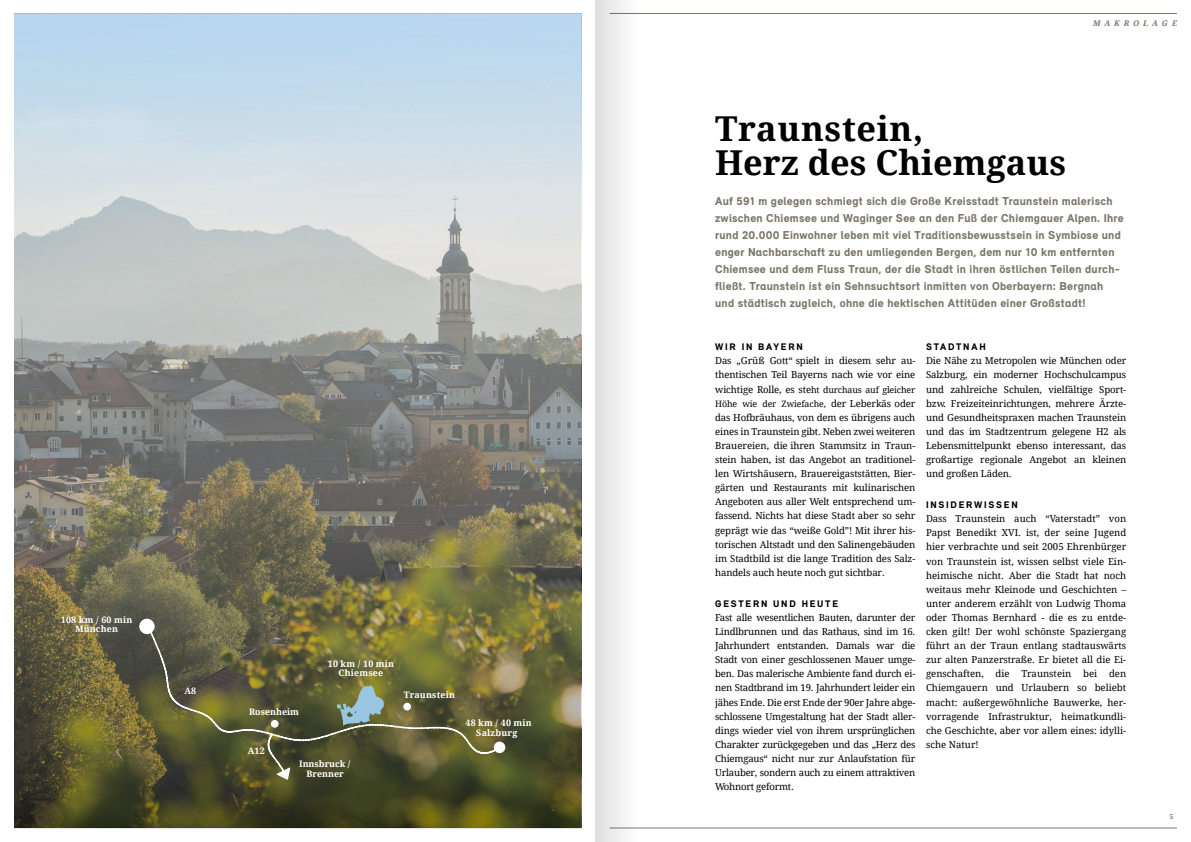
<style>
.page{position:relative;width:1191px;height:842px;background:#fff}
.page>*{position:absolute;margin:0;border:0;box-sizing:border-box;transform-origin:0 0}
.t1{font:700 34.3px/34.3px "Droid Serif";color:#000}
.t2{font:900 11.8px/17px "Relevant";letter-spacing:.02em;color:#7c766b}
.t3{font:900 9.8px "Relevant";letter-spacing:.18em;color:#000}
.t4{font:9.6px/14.1px "Droid Serif";letter-spacing:-.015em;color:#000;text-align:justify}
.t5{font:700 8.9px/9.7px "Droid Serif";letter-spacing:.02em;color:#fff;text-align:center}
.t6{font:700 8.9px/9.7px "Droid Serif";color:#fff;text-align:center}
.t7{font:8.8px/14.1px "Droid Serif";letter-spacing:-.015em;color:#000}
.t8{font:italic 700 7.8px "Droid Serif";letter-spacing:.5em;color:#7c766b}
.t9{font:700 6.9px "Droid Serif";color:#7c766b}
.s1{font-size:9.6px}
</style>
<div class="page">
<svg style="left:14px;top:14px;width:567px;height:814px;background:#989c95"></svg>
<svg style="left:143px;top:618px;width:359px;height:162px;background:#65633c"></svg>
<div style="left:139px;top:619px;width:16px;height:15px;background:#fff;border-radius:50%"></div>
<div style="left:271px;top:720px;width:8px;height:8px;background:#fff;border-radius:50%"></div>
<div style="left:403px;top:703px;width:8px;height:7px;background:#fff;border-radius:50%"></div>
<div style="left:494px;top:742px;width:11px;height:11px;background:#fff;border-radius:50%"></div>
<hr style="left:609px;top:13px;width:568px;height:1px;background:#7c766b">
<hr style="left:609px;top:828px;width:568px;height:1px;background:#7c766b">
<div style="left:595px;top:0;width:43px;height:842px;background:linear-gradient(to right,#dfdfdf,#fefefe)"></div>
<p class="t5" style="left:61px;top:614px;width:73px">108 km / 60 min<br>München</p>
<p class="t5" style="left:184px;top:686px;width:13px">A8</p>
<p class="t6" style="left:249px;top:706px;width:52px">Rosenheim</p>
<p class="t5" style="left:328px;top:658px;width:68px">10 km / 10 min<br>Chiemsee</p>
<p class="t5" style="left:404px;top:689px;width:53px">Traunstein</p>
<p class="t5" style="left:248px;top:746px;width:19px">A12</p>
<p class="t6" style="left:299px;top:759px;width:53px">Innsbruck /<br>Brenner</p>
<p class="t5" style="left:465px;top:718px;width:68px">48 km / 40 min<br>Salzburg</p>
<p class="t8" style="left:1093px;top:18px;width:85px">MAKROLAGE</p>
<h1 class="t1" style="left:715px;top:110px;width:352px">Traunstein,<br>Herz des Chiemgaus</h1>
<p class="t2" style="left:715px;top:193px;width:410px">Auf 591 m gelegen schmiegt sich die Große Kreisstadt Traunstein malerisch zwischen Chiemsee und Waginger See an den Fuß der Chiemgauer Alpen. Ihre rund 20.000 Einwohner leben mit viel Traditionsbewusstsein in Symbiose und enger Nachbarschaft zu den umliegenden Bergen, dem nur 10 km entfernten Chiemsee und dem Fluss Traun, der die Stadt in ihren östlichen Teilen durch&shy;fließt. Traunstein ist ein Sehnsuchtsort inmitten von Oberbayern: Bergnah und städtisch zugleich, ohne die hektischen Attitüden einer Großstadt!</p>
<p class="t3" style="left:715px;top:341px;width:89px">WIR IN BAYERN</p>
<p class="t4" style="left:715px;top:354px;width:202px">Das „Grüß Gott“ spielt in diesem sehr au&shy;thentischen Teil Bayerns nach wie vor eine</p>
<p class="t7" style="left:715px;top:382px;width:202px"><span class="s1">wichtige Rolle, es ste</span>ht durchaus auf gleicher<br>Höhe wie der Zwiefache, <span class="s1">der Leberkäs oder</span></p>
<p class="t4" style="left:715px;top:410px;width:202px">das Hofbräuhaus, von dem es übrigens auch eines in Traunstein gibt. Neben zwei weiteren Brauereien, die ihren Stammsitz in Traun&shy;stein haben, ist das Angebot an traditionel&shy;len Wirtshäusern, Brauereigaststätten, Bier&shy;gärten und Restaurants mit kulinarischen Angeboten aus aller Welt entsprechend um&shy;fassend. Nichts hat diese Stadt aber so sehr geprägt wie das “weiße Gold”! Mit ihrer his&shy;torischen Altstadt und den Salinengebäuden im Stadtbild ist die lange Tradition des Salz&shy;handels auch heute noch gut sichtbar.</p>
<p class="t3" style="left:715px;top:598px;width:124px">GESTERN UND HEUTE</p>
<p class="t4" style="left:715px;top:610px;width:202px">Fast alle wesentlichen Bauten, darunter der Lindlbrunnen und das Rathaus, sind im 16.<br>Jahrhundert entstanden. Damals war die Stadt von einer geschlossenen Mauer umge&shy;ben. Das malerische Ambiente fand durch ei&shy;nen Stadtbrand im 19. Jahrhundert leider ein jähes Ende. Die erst Ende der 90er Jahre abge&shy;schlossene Umgestaltung hat der Stadt aller&shy;dings wieder viel von ihrem ursprünglichen Charakter zurückgegeben und das „Herz des Chiemgaus“ nicht nur zur Anlaufstation für Urlauber, sondern auch zu einem attraktiven Wohnort geformt.</p>
<p class="t3" style="left:926px;top:341px;width:61px">STADTNAH</p>
<p class="t4" style="left:926px;top:354px;width:202px">Die Nähe zu Metropolen wie München oder Salzburg, ein moderner Hochschulcampus und zahlreiche Schulen, vielfältige Sport&shy;bzw. Freizeiteinrichtungen, mehrere Ärzte&shy;und Gesundheitspraxen machen Traunstein und das im Stadtzentrum gelegene H2 als Lebensmittelpunkt ebenso interessant, das großartige regionale Angebot an kleinen und großen Läden.</p>
<p class="t3" style="left:926px;top:499px;width:93px">INSIDERWISSEN</p>
<p class="t4" style="left:926px;top:511px;width:202px">Dass Traunstein auch “Vaterstadt” von Papst Benedikt XVI. ist, der seine Jugend hier verbrachte und seit 2005 Ehrenbürger von Traunstein ist, wissen selbst viele Ein&shy;heimische nicht. Aber die Stadt hat noch weitaus mehr Kleinode und Geschichten – unter anderem erzählt von Ludwig Thoma oder Thomas Bernhard - die es zu entde&shy;cken gilt! Der wohl schönste Spaziergang führt an der Traun entlang stadtauswärts zur alten Panzerstraße. Er bietet all die Ei&shy;genschaften, die Traunstein bei den Chiemgauern und Urlaubern so beliebt macht: außergewöhnliche Bauwerke, her&shy;vorragende Infrastruktur, heimatkundli&shy;che Geschichte, aber vor allem eines: idylli&shy;sche Natur!</p>
<p class="t9" style="left:1169px;top:812px;width:5px">5</p>
</div>
